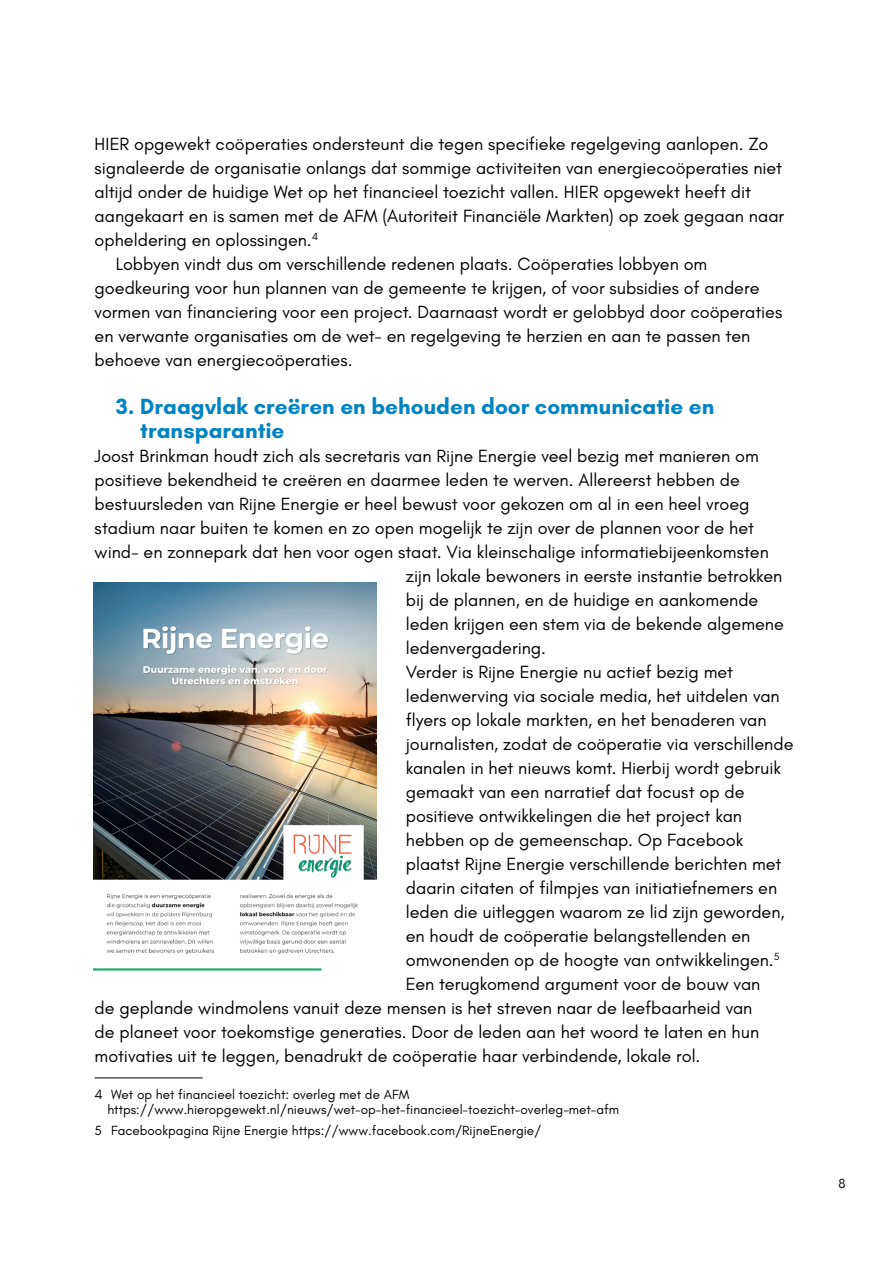
<style>
.page{position:relative;width:893px;height:1263px;background:#fff}
.page>*{position:absolute;margin:0;border:0;box-sizing:border-box;transform-origin:0 0}
.t1{font:700 22.5px/24px "Glacial Indifference";color:#0083c3}
.t2{font:18px "Glacial Indifference";color:#000}
.t3{font:13.5px/15px "Glacial Indifference";color:#000}
</style>
<div class="page">
<hr style="left:95px;top:1077px;width:108px;height:1px;background:#000">
<img style="left:94px;top:582px;width:282px;height:389px">
<p class="t2" style="left:95px;top:134px;width:675px">HIER opgewekt coöperaties ondersteunt die tegen specifieke regelgeving aanlopen. Zo</p>
<p class="t2" style="left:95px;top:158px;width:689px">signaleerde de organisatie onlangs dat sommige activiteiten van energiecoöperaties niet</p>
<p class="t2" style="left:95px;top:182px;width:658px">altijd onder de huidige Wet op het financieel toezicht vallen. HIER opgewekt heeft dit</p>
<p class="t2" style="left:95px;top:206px;width:691px">aangekaart en is samen met de AFM (Autoriteit Financiële Markten) op zoek gegaan naar</p>
<p class="t2" style="left:95px;top:230px;width:225px">opheldering en oplossingen.<sup>4</sup></p>
<p class="t2" style="left:116px;top:254px;width:593px">Lobbyen vindt dus om verschillende redenen plaats. Coöperaties lobbyen om</p>
<p class="t2" style="left:95px;top:278px;width:666px">goedkeuring voor hun plannen van de gemeente te krijgen, of voor subsidies of andere</p>
<p class="t2" style="left:95px;top:302px;width:689px">vormen van financiering voor een project. Daarnaast wordt er gelobbyd door coöperaties</p>
<p class="t2" style="left:95px;top:326px;width:657px">en verwante organisaties om de wet- en regelgeving te herzien en aan te passen ten</p>
<p class="t2" style="left:95px;top:350px;width:259px">behoeve van energiecoöperaties.</p>
<p class="t1" style="left:140px;top:394px;width:576px;text-indent:-24px">3. Draagvlak creëren en behouden door communicatie en transparantie</p>
<p class="t2" style="left:95px;top:446px;width:666px">Joost Brinkman houdt zich als secretaris van Rijne Energie veel bezig met manieren om</p>
<p class="t2" style="left:95px;top:470px;width:647px">positieve bekendheid te creëren en daarmee leden te werven. Allereerst hebben de</p>
<p class="t2" style="left:95px;top:494px;width:656px">bestuursleden van Rijne Energie er heel bewust voor gekozen om al in een heel vroeg</p>
<p class="t2" style="left:95px;top:518px;width:661px">stadium naar buiten te komen en zo open mogelijk te zijn over de plannen voor de het</p>
<p class="t2" style="left:95px;top:542px;width:676px">wind- en zonnepark dat hen voor ogen staat. Via kleinschalige informatiebijeenkomsten</p>
<p class="t2" style="left:406px;top:566px;width:378px">zijn lokale bewoners in eerste instantie betrokken</p>
<p class="t2" style="left:406px;top:590px;width:354px">bij de plannen, en de huidige en aankomende</p>
<p class="t2" style="left:406px;top:614px;width:380px">leden krijgen een stem via de bekende algemene</p>
<p class="t2" style="left:406px;top:638px;width:142px">ledenvergadering.</p>
<p class="t2" style="left:406px;top:662px;width:329px">Verder is Rijne Energie nu actief bezig met</p>
<p class="t2" style="left:406px;top:686px;width:375px">ledenwerving via sociale media, het uitdelen van</p>
<p class="t2" style="left:406px;top:710px;width:362px">flyers op lokale markten, en het benaderen van</p>
<p class="t2" style="left:406px;top:734px;width:389px">journalisten, zodat de coöperatie via verschillende</p>
<p class="t2" style="left:406px;top:758px;width:377px">kanalen in het nieuws komt. Hierbij wordt gebruik</p>
<p class="t2" style="left:406px;top:782px;width:340px">gemaakt van een narratief dat focust op de</p>
<p class="t2" style="left:406px;top:806px;width:338px">positieve ontwikkelingen die het project kan</p>
<p class="t2" style="left:406px;top:830px;width:339px">hebben op de gemeenschap. Op Facebook</p>
<p class="t2" style="left:406px;top:854px;width:377px">plaatst Rijne Energie verschillende berichten met</p>
<p class="t2" style="left:406px;top:878px;width:373px">daarin citaten of filmpjes van initiatiefnemers en</p>
<p class="t2" style="left:406px;top:902px;width:380px">leden die uitleggen waarom ze lid zijn geworden,</p>
<p class="t2" style="left:406px;top:926px;width:346px">en houdt de coöperatie belangstellenden en</p>
<p class="t2" style="left:406px;top:950px;width:375px">omwonenden op de hoogte van ontwikkelingen.<sup>5</sup></p>
<p class="t2" style="left:406px;top:974px;width:356px">Een terugkomend argument voor de bouw van</p>
<p class="t2" style="left:95px;top:998px;width:659px">de geplande windmolens vanuit deze mensen is het streven naar de leefbaarheid van</p>
<p class="t2" style="left:95px;top:1022px;width:666px">de planeet voor toekomstige generaties. Door de leden aan het woord te laten en hun</p>
<p class="t2" style="left:95px;top:1046px;width:607px">motivaties uit te leggen, benadrukt de coöperatie haar verbindende, lokale rol.</p>
<p class="t3" style="left:107px;top:1087px;width:513px;text-indent:-13px">4 Wet op het financieel toezicht: overleg met de AFM https://www.hieropgewekt.nl/nieuws/wet-op-het-financieel-toezicht-overleg-met-afm</p>
<p class="t3" style="left:95px;top:1123px;width:448px">5 Facebookpagina Rijne Energie https://www.facebook.com/RijneEnergie/</p>
<p class="t3" style="left:838px;top:1176px;width:9px">8</p>
</div>
